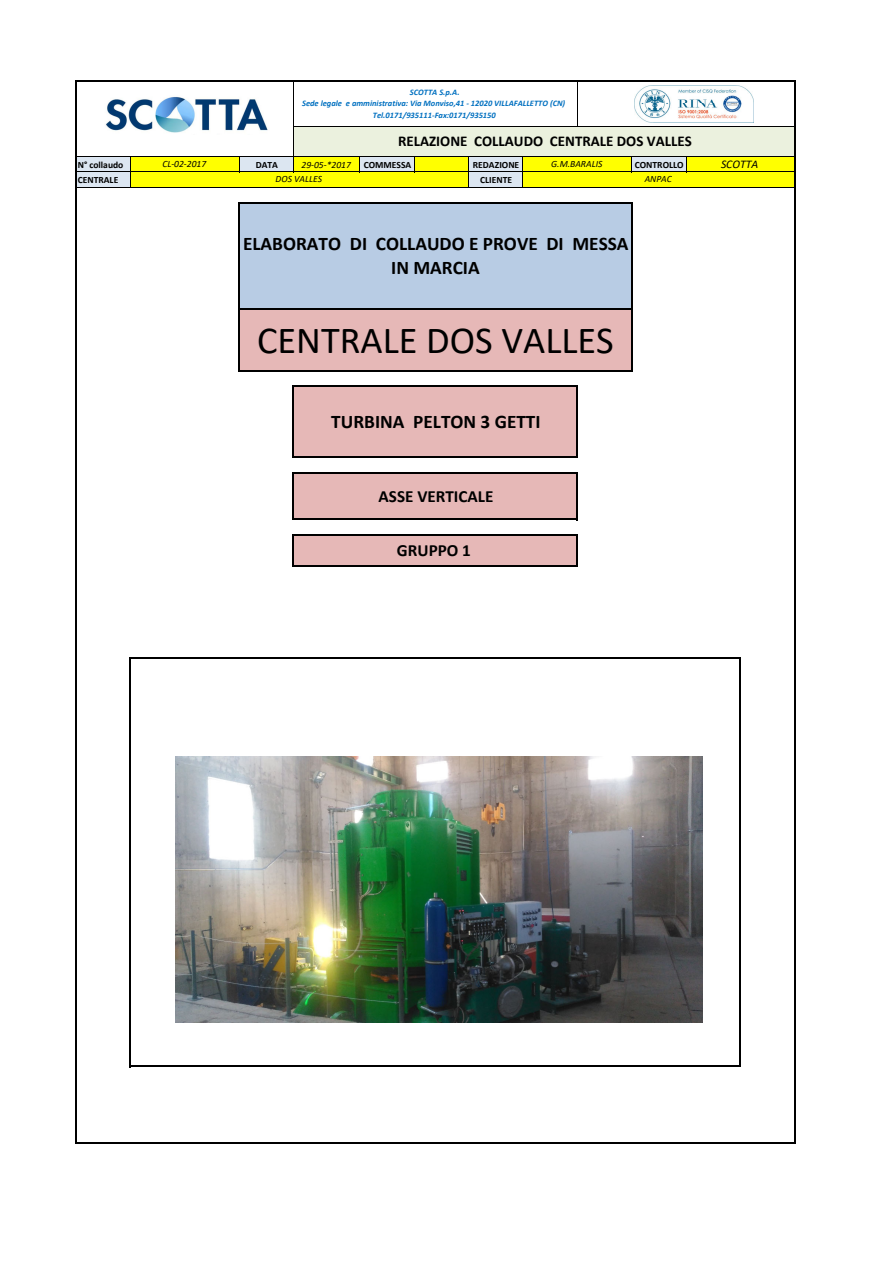
<style>
.page{position:relative;width:893px;height:1263px;background:#fff}
.page>*{position:absolute;margin:0;border:0;box-sizing:border-box;transform-origin:0 0}
.t1{font:38.4px "Calibri";color:#000}
.t2{font:700 19.2px/24.5px "Calibri";color:#000;text-align:center}
.t3{font:700 17.1px "Calibri";color:#000}
.t4{font:700 15px "Calibri";color:#000}
.t5{font:italic 11.7px "Calibri";color:#000}
.t6{font:700 9.6px "Calibri";color:#000}
.t7{font:italic 9.6px "Calibri";color:#000}
.t8{font:italic 700 8.4px/11.4px "Calibri";color:#0070c0;text-align:center}
</style>
<div class="page">
<div style="left:293px;top:127px;width:502px;height:30px;background:#ebf1de"></div>
<div style="left:76px;top:157px;width:54px;height:15px;background:#dce6f1"></div>
<div style="left:130px;top:157px;width:109px;height:15px;background:#ff0"></div>
<div style="left:239px;top:157px;width:55px;height:15px;background:#dce6f1"></div>
<div style="left:293px;top:157px;width:67px;height:15px;background:#ff0"></div>
<div style="left:360px;top:157px;width:54px;height:15px;background:#dce6f1"></div>
<div style="left:414px;top:157px;width:55px;height:15px;background:#ff0"></div>
<div style="left:468px;top:157px;width:55px;height:15px;background:#dce6f1"></div>
<div style="left:523px;top:157px;width:109px;height:15px;background:#ff0"></div>
<div style="left:631px;top:157px;width:55px;height:15px;background:#dce6f1"></div>
<div style="left:686px;top:157px;width:109px;height:15px;background:#ff0"></div>
<div style="left:76px;top:172px;width:54px;height:15px;background:#dce6f1"></div>
<div style="left:130px;top:172px;width:339px;height:15px;background:#ff0"></div>
<div style="left:468px;top:172px;width:55px;height:15px;background:#dce6f1"></div>
<div style="left:523px;top:172px;width:272px;height:15px;background:#ff0"></div>
<div style="left:239px;top:203px;width:393px;height:15px;background:#b8cce4"></div>
<div style="left:239px;top:218px;width:393px;height:15px;background:#b8cce4"></div>
<div style="left:239px;top:233px;width:393px;height:15px;background:#b8cce4"></div>
<div style="left:239px;top:248px;width:393px;height:16px;background:#b8cce4"></div>
<div style="left:239px;top:263px;width:393px;height:16px;background:#b8cce4"></div>
<div style="left:239px;top:278px;width:393px;height:16px;background:#b8cce4"></div>
<div style="left:239px;top:294px;width:393px;height:16px;background:#b8cce4"></div>
<div style="left:239px;top:309px;width:393px;height:16px;background:#e6b8b7"></div>
<div style="left:239px;top:325px;width:393px;height:15px;background:#e6b8b7"></div>
<div style="left:239px;top:340px;width:393px;height:15px;background:#e6b8b7"></div>
<div style="left:239px;top:355px;width:393px;height:16px;background:#e6b8b7"></div>
<div style="left:293px;top:386px;width:284px;height:24px;background:#e6b8b7"></div>
<div style="left:293px;top:410px;width:284px;height:23px;background:#e6b8b7"></div>
<div style="left:293px;top:433px;width:284px;height:25px;background:#e6b8b7"></div>
<div style="left:293px;top:473px;width:284px;height:16px;background:#e6b8b7"></div>
<div style="left:293px;top:488px;width:284px;height:16px;background:#e6b8b7"></div>
<div style="left:293px;top:503px;width:284px;height:16px;background:#e6b8b7"></div>
<div style="left:293px;top:535px;width:284px;height:15px;background:#e6b8b7"></div>
<div style="left:293px;top:550px;width:284px;height:16px;background:#e6b8b7"></div>
<svg style="left:239px;top:157px;width:1px;height:15px"></svg>
<svg style="left:631px;top:157px;width:1px;height:15px"></svg>
<hr style="left:293px;top:82px;width:1px;height:90px;background:#000">
<hr style="left:577px;top:82px;width:1px;height:45px;background:#000">
<hr style="left:292px;top:386px;width:2px;height:72px;background:#000">
<hr style="left:576px;top:387px;width:2px;height:71px;background:#000">
<hr style="left:292px;top:472px;width:2px;height:48px;background:#000">
<hr style="left:576px;top:474px;width:2px;height:46px;background:#000">
<hr style="left:130px;top:157px;width:1px;height:31px;background:#000">
<hr style="left:75px;top:80px;width:2px;height:1064px;background:#000">
<hr style="left:292px;top:534px;width:2px;height:33px;background:#000">
<hr style="left:576px;top:536px;width:2px;height:31px;background:#000">
<hr style="left:794px;top:82px;width:1px;height:1062px;background:#000">
<hr style="left:129px;top:657px;width:2px;height:410px;background:#000">
<hr style="left:238px;top:202px;width:2px;height:170px;background:#000">
<svg style="left:359px;top:157px;width:1px;height:15px"></svg>
<svg style="left:414px;top:157px;width:1px;height:15px"></svg>
<hr style="left:468px;top:157px;width:1px;height:31px;background:#000">
<hr style="left:522px;top:157px;width:1px;height:31px;background:#000">
<hr style="left:631px;top:204px;width:1px;height:168px;background:#000">
<hr style="left:739px;top:658px;width:2px;height:409px;background:#000">
<hr style="left:77px;top:80px;width:718px;height:2px;background:#000">
<hr style="left:294px;top:126px;width:500px;height:1px;background:#000">
<hr style="left:77px;top:156px;width:717px;height:1px;background:#000">
<hr style="left:77px;top:172px;width:717px;height:1px;background:#000">
<hr style="left:77px;top:187px;width:717px;height:1px;background:#000">
<hr style="left:240px;top:202px;width:392px;height:2px;background:#000">
<hr style="left:240px;top:309px;width:392px;height:1px;background:#000">
<hr style="left:240px;top:370px;width:392px;height:2px;background:#000">
<hr style="left:294px;top:386px;width:284px;height:1px;background:#000">
<hr style="left:294px;top:456px;width:284px;height:2px;background:#000">
<hr style="left:294px;top:472px;width:284px;height:2px;background:#000">
<hr style="left:294px;top:518px;width:284px;height:2px;background:#000">
<hr style="left:294px;top:534px;width:284px;height:2px;background:#000">
<hr style="left:294px;top:565px;width:284px;height:2px;background:#000">
<hr style="left:131px;top:657px;width:610px;height:1px;background:#000">
<hr style="left:131px;top:1066px;width:610px;height:1px;background:#000">
<hr style="left:77px;top:1142px;width:718px;height:2px;background:#000">
<img style="left:106px;top:96px;width:162px;height:37px">
<img style="left:634px;top:85px;width:120px;height:37px">
<img style="left:175px;top:757px;width:528px;height:265px">
<p class="t8" style="left:302px;top:87px;width:265px">SCOTTA S.p.A.<br>Sede legale e amministrativa: Via Monviso,41 ‐ 12020 VILLAFALLETTO (CN)<br>Tel.0171/935111‐Fax:0171/935150</p>
<h3 class="t4" style="left:398px;top:135px;width:295px">RELAZIONE COLLAUDO CENTRALE DOS VALLES</h3>
<p class="t7" style="left:162px;top:160px;width:45px">CL‐02‐2017</p>
<p class="t7" style="left:551px;top:160px;width:53px">G.M.BARALIS</p>
<h3 class="t5" style="left:721px;top:159px;width:39px">SCOTTA</h3>
<p class="t6" style="left:78px;top:160px;width:47px">N° collaudo</p>
<p class="t6" style="left:256px;top:160px;width:24px">DATA</p>
<p class="t7" style="left:301px;top:160px;width:51px">29‐05‐*2017</p>
<p class="t6" style="left:364px;top:160px;width:49px">COMMESSA</p>
<p class="t6" style="left:473px;top:160px;width:48px">REDAZIONE</p>
<p class="t6" style="left:635px;top:160px;width:50px">CONTROLLO</p>
<p class="t6" style="left:78px;top:175px;width:42px">CENTRALE</p>
<p class="t6" style="left:480px;top:175px;width:33px">CLIENTE</p>
<p class="t7" style="left:276px;top:175px;width:48px">DOS VALLES</p>
<p class="t7" style="left:645px;top:175px;width:29px">ANPAC</p>
<h2 class="t2" style="left:243px;top:233px;width:387px">ELABORATO DI COLLAUDO E PROVE DI MESSA<br>IN MARCIA</h2>
<h1 class="t1" style="left:257px;top:324px;width:358px">CENTRALE DOS VALLES</h1>
<h2 class="t2" style="left:331px;top:411px;width:211px">TURBINA PELTON 3 GETTI</h2>
<h3 class="t3" style="left:379px;top:489px;width:116px">ASSE VERTICALE</h3>
<h3 class="t3" style="left:397px;top:543px;width:75px">GRUPPO 1</h3>
</div>
